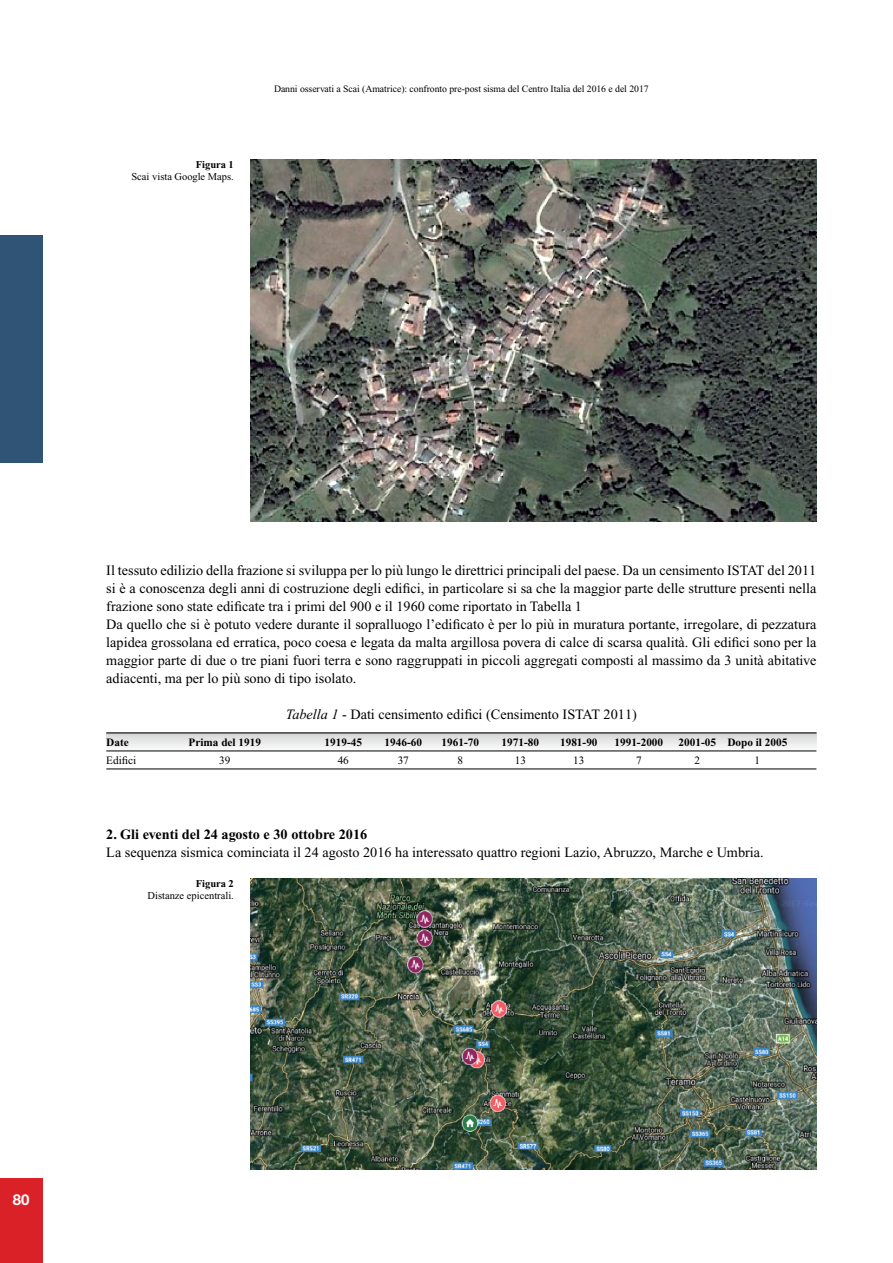
<style>
.page{position:relative;width:893px;height:1263px;background:#fff}
.page>*{position:absolute;margin:0;border:0;box-sizing:border-box;transform-origin:0 0}
.t1{font:700 15px "Helvetica Neue";color:#fff}
.t2{font:14.25px/18px "Times New Roman";color:#000}
.t3{font:700 14.25px "Times New Roman";color:#000}
.t4{font:700 11.25px "Times New Roman";color:#000}
.t5{font:11.25px "Times New Roman";color:#000}
.t6{font:10.5px "Times New Roman";color:#000}
.t7{font:700 10.5px "Times New Roman";color:#000}
.t8{font:9.75px "Times New Roman";letter-spacing:-.005em;color:#000}
.s1{font-style:italic}
</style>
<div class="page">
<div style="left:0;top:1178px;width:43px;height:85px;background:#da2128"></div>
<div style="left:0;top:236px;width:43px;height:227px;background:#2f5476"></div>
<img style="left:251px;top:159px;width:565px;height:363px">
<svg style="left:106px;top:733px;width:710px;height:14px;background:#ddd"></svg>
<hr style="left:106px;top:732px;width:710px;height:1px;background:#000">
<hr style="left:106px;top:750px;width:710px;height:1px;background:#000">
<hr style="left:106px;top:768px;width:710px;height:1px;background:#000">
<img style="left:251px;top:879px;width:565px;height:290px">
<p class="t7" style="left:196px;top:158px;width:40px">Figura 1</p>
<p class="t6" style="left:131px;top:171px;width:104px">Scai vista Google Maps.</p>
<p class="t8" style="left:274px;top:84px;width:376px">Danni osservati a Scai (Amatrice): confronto pre-post sisma del Centro Italia del 2016 e del 2017</p>
<p class="t2" style="left:106px;top:562px;width:712px">Il tessuto edilizio della frazione si sviluppa per lo più lungo le direttrici principali del paese. Da un censimento ISTAT del 2011 si è a conoscenza degli anni di costruzione degli edifici, in particolare si sa che la maggior parte delle strutture presenti nella frazione sono state edificate tra i primi del 900 e il 1960 come riportato in Tabella 1<br>Da quello che si è potuto vedere durante il sopralluogo l’edificato è per lo più in muratura portante, irregolare, di pezzatura lapidea grossolana ed erratica, poco coesa e legata da malta argillosa povera di calce di scarsa qualità. Gli edifici sono per la maggior parte di due o tre piani fuori terra e sono raggruppati in piccoli aggregati composti al massimo da 3 unità abitative adiacenti, ma per lo più sono di tipo isolato.</p>
<p class="t2" style="left:286px;top:705px;width:352px"><span class="s1">Tabella 1</span> - Dati censimento edifici (Censimento ISTAT 2011)</p>
<p class="t4" style="left:106px;top:736px;width:24px">Date</p>
<p class="t4" style="left:189px;top:736px;width:74px">Prima del 1919</p>
<p class="t4" style="left:325px;top:736px;width:39px">1919-45</p>
<p class="t4" style="left:385px;top:736px;width:39px">1946-60</p>
<p class="t4" style="left:442px;top:736px;width:39px">1961-70</p>
<p class="t4" style="left:502px;top:736px;width:39px">1971-80</p>
<p class="t4" style="left:560px;top:736px;width:39px">1981-90</p>
<p class="t4" style="left:614px;top:736px;width:50px">1991-2000</p>
<p class="t4" style="left:679px;top:736px;width:110px">2001-05 Dopo il 2005</p>
<p class="t5" style="left:106px;top:754px;width:32px">Edifici</p>
<p class="t5" style="left:219px;top:754px;width:13px">39</p>
<p class="t5" style="left:338px;top:754px;width:13px">46</p>
<p class="t5" style="left:398px;top:754px;width:13px">37</p>
<p class="t5" style="left:457px;top:754px;width:7px">8</p>
<p class="t5" style="left:515px;top:754px;width:13px">13</p>
<p class="t5" style="left:573px;top:754px;width:13px">13</p>
<p class="t5" style="left:636px;top:754px;width:7px">7</p>
<p class="t5" style="left:694px;top:754px;width:7px">2</p>
<p class="t5" style="left:754px;top:754px;width:7px">1</p>
<p class="t3" style="left:106px;top:827px;width:262px">2. Gli eventi del 24 agosto e 30 ottobre 2016</p>
<p class="t2" style="left:106px;top:844px;width:659px">La sequenza sismica cominciata il 24 agosto 2016 ha interessato quattro regioni Lazio, Abruzzo, Marche e Umbria.</p>
<p class="t7" style="left:196px;top:877px;width:40px">Figura 2</p>
<p class="t6" style="left:148px;top:890px;width:88px">Distanze epicentrali.</p>
<p class="t1" style="left:13px;top:1190px;width:18px">80</p>
</div>
